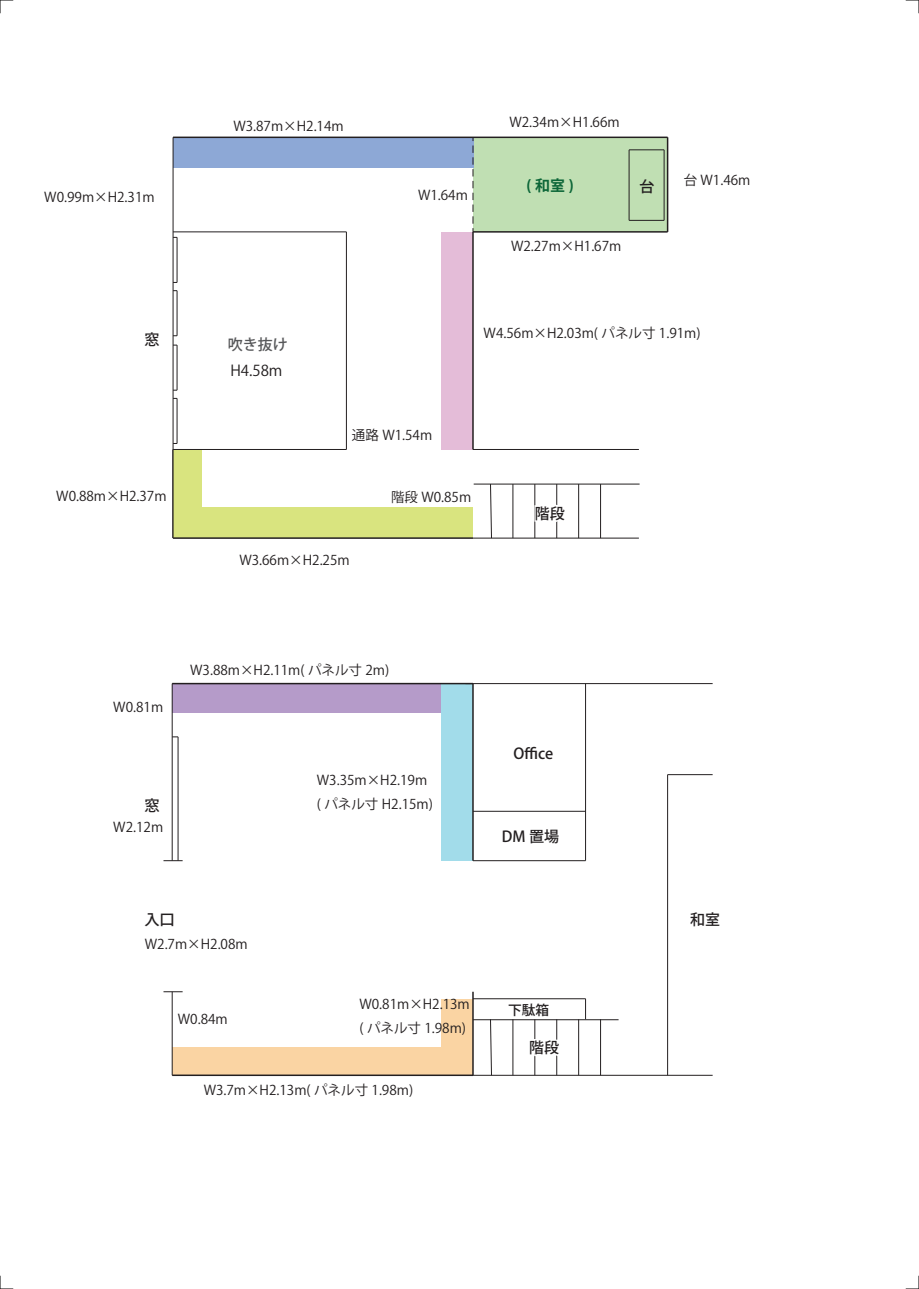
<style>
.page{position:relative;width:919px;height:1289px;background:#fff}
.page>*{position:absolute;margin:0;border:0;box-sizing:border-box;transform-origin:0 0}
.t1{font:500 15px "Koz Go Pr 6 N";color:#231f20}
.t2{font:15px "Koz Go Pr 6 N";color:#231f20}
.t3{font:500 15px "Koz Go Pr 6 N";color:#57585a}
.t4{font:700 15px "Koz Go Pr 6 N";color:#0c6638}
.t5{font:13.5px/23.7px "Koz Go Pr 6 N";color:#231f20}
.t6{font:500 13.5px "Koz Go Pr 6 N";color:#231f20}
</style>
<div class="page">
<div style="left:172px;top:683px;width:279px;height:29px;background:#b59bc9"></div>
<div style="left:441px;top:683px;width:32px;height:177px;background:#a2dcea"></div>
<div style="left:441px;top:998px;width:32px;height:77px;background:#fad4a3"></div>
<div style="left:172px;top:1047px;width:301px;height:28px;background:#fad4a3"></div>
<hr style="left:172px;top:449px;width:2px;height:89px;background:#231f20">
<div style="left:473px;top:137px;width:194px;height:95px;background:#c0dfb3"></div>
<div style="left:173px;top:137px;width:300px;height:30px;background:#8da8d6"></div>
<div style="left:441px;top:232px;width:32px;height:217px;background:#e4bcd8"></div>
<div style="left:173px;top:507px;width:300px;height:31px;background:#d9e47f"></div>
<div style="left:173px;top:449px;width:28px;height:89px;background:#d9e47f"></div>
<hr style="left:172px;top:1074px;width:301px;height:2px;background:#231f20">
<hr style="left:172px;top:683px;width:301px;height:1px;background:#231f20">
<hr style="left:172px;top:683px;width:1px;height:177px;background:#231f20">
<hr style="left:172px;top:991px;width:1px;height:84px;background:#231f20">
<hr style="left:472px;top:991px;width:1px;height:84px;background:#231f20">
<hr style="left:472px;top:683px;width:1px;height:177px;background:#231f20">
<hr style="left:473px;top:1074px;width:239px;height:1px;background:#231f20">
<hr style="left:473px;top:860px;width:112px;height:1px;background:#231f20">
<hr style="left:585px;top:683px;width:1px;height:177px;background:#231f20">
<hr style="left:465px;top:683px;width:247px;height:1px;background:#231f20">
<hr style="left:667px;top:774px;width:1px;height:301px;background:#231f20">
<hr style="left:473px;top:1019px;width:145px;height:1px;background:#231f20">
<svg style="left:489px;top:1019px;width:3px;height:57px"></svg>
<hr style="left:512px;top:1019px;width:1px;height:56px;background:#231f20">
<hr style="left:534px;top:1019px;width:1px;height:56px;background:#231f20">
<hr style="left:556px;top:1019px;width:1px;height:56px;background:#231f20">
<hr style="left:578px;top:1019px;width:1px;height:56px;background:#231f20">
<hr style="left:600px;top:1019px;width:1px;height:56px;background:#231f20">
<svg style="left:163px;top:991px;width:20px;height:1px"></svg>
<svg style="left:163px;top:860px;width:20px;height:1px"></svg>
<hr style="left:667px;top:774px;width:45px;height:1px;background:#231f20">
<hr style="left:178px;top:737px;width:1px;height:123px;background:#231f20">
<hr style="left:173px;top:537px;width:300px;height:2px;background:#231f20">
<hr style="left:173px;top:137px;width:494px;height:1px;background:#231f20">
<hr style="left:173px;top:137px;width:1px;height:401px;background:#231f20">
<hr style="left:473px;top:483px;width:166px;height:1px;background:#231f20">
<svg style="left:489px;top:483px;width:3px;height:56px"></svg>
<hr style="left:512px;top:484px;width:1px;height:54px;background:#231f20">
<hr style="left:534px;top:484px;width:1px;height:54px;background:#231f20">
<hr style="left:556px;top:484px;width:1px;height:54px;background:#231f20">
<hr style="left:578px;top:484px;width:1px;height:54px;background:#231f20">
<hr style="left:600px;top:484px;width:1px;height:54px;background:#231f20">
<hr style="left:473px;top:537px;width:166px;height:1px;background:#231f20">
<hr style="left:473px;top:449px;width:166px;height:1px;background:#231f20">
<hr style="left:472px;top:232px;width:1px;height:217px;background:#231f20">
<hr style="left:473px;top:231px;width:194px;height:2px;background:#231f20">
<hr style="left:666px;top:137px;width:2px;height:95px;background:#231f20">
<hr style="left:346px;top:232px;width:1px;height:217px;background:#231f20">
<hr style="left:173px;top:231px;width:173px;height:1px;background:#231f20">
<hr style="left:173px;top:449px;width:173px;height:1px;background:#231f20">
<hr style="left:177px;top:398px;width:1px;height:45px;background:#231f20">
<hr style="left:177px;top:345px;width:1px;height:45px;background:#231f20">
<hr style="left:177px;top:291px;width:1px;height:45px;background:#231f20">
<hr style="left:177px;top:237px;width:1px;height:45px;background:#231f20">
<hr style="left:663px;top:150px;width:1px;height:70px;background:#231f20">
<hr style="left:629px;top:149px;width:35px;height:1px;background:#231f20">
<hr style="left:628px;top:150px;width:1px;height:70px;background:#231f20">
<hr style="left:629px;top:220px;width:35px;height:1px;background:#231f20">
<svg style="left:472px;top:138px;width:1px;height:94px"></svg>
<hr style="left:473px;top:998px;width:112px;height:1px;background:#231f20">
<svg style="left:585px;top:998px;width:1px;height:21px"></svg>
<svg style="left:534px;top:486px;width:46px;height:38px"></svg>
<hr style="left:473px;top:811px;width:112px;height:1px;background:#231f20">
<svg style="left:526px;top:1020px;width:49px;height:38px"></svg>
<svg style="left:0;top:1275px;width:13px;height:14px"></svg>
<svg style="left:0;top:0;width:13px;height:13px"></svg>
<svg style="left:905px;top:0;width:14px;height:13px"></svg>
<svg style="left:905px;top:1275px;width:14px;height:14px"></svg>
<p class="t5" style="left:44px;top:186px;width:112px">W0.99m×H2.31m</p>
<p class="t5" style="left:233px;top:115px;width:112px">W3.87m×H2.14m</p>
<p class="t5" style="left:418px;top:184px;width:51px">W1.64m</p>
<p class="t5" style="left:509px;top:110px;width:112px">W2.34m×H1.66m</p>
<p class="t4" style="left:526px;top:177px;width:49px">(和室)</p>
<p class="t1" style="left:639px;top:178px;width:16px">台</p>
<p class="t5" style="left:511px;top:235px;width:112px">W2.27m×H1.67m</p>
<p class="t5" style="left:683px;top:168px;width:68px">台 W1.46m</p>
<p class="t1" style="left:144px;top:331px;width:16px">窓</p>
<p class="t3" style="left:228px;top:336px;width:61px">吹き抜け</p>
<p class="t2" style="left:230px;top:362px;width:54px">H4.58m</p>
<p class="t5" style="left:483px;top:321px;width:218px">W4.56m×H2.03m( パネル寸 1.91m)</p>
<p class="t5" style="left:56px;top:485px;width:112px">W0.88m×H2.37m</p>
<p class="t5" style="left:352px;top:424px;width:82px">通路 W1.54m</p>
<p class="t5" style="left:239px;top:548px;width:112px">W3.66m×H2.25m</p>
<p class="t5" style="left:391px;top:485px;width:82px">階段 W0.85m</p>
<p class="t1" style="left:535px;top:505px;width:31px">階段</p>
<p class="t5" style="left:113px;top:695px;width:51px">W0.81m</p>
<p class="t1" style="left:144px;top:797px;width:17px">窓</p>
<p class="t5" style="left:113px;top:815px;width:51px">W2.12m</p>
<p class="t5" style="left:190px;top:658px;width:201px">W3.88m×H2.11m( パネル寸 2m)</p>
<p class="t5" style="left:317px;top:768px;width:118px">W3.35m×H2.19m ( パネル寸 H2.15m)</p>
<p class="t1" style="left:513px;top:745px;width:41px">Office</p>
<p class="t1" style="left:502px;top:828px;width:59px">DM 置場</p>
<p class="t1" style="left:144px;top:911px;width:32px">入口</p>
<p class="t1" style="left:690px;top:911px;width:31px">和室</p>
<p class="t5" style="left:145px;top:932px;width:104px">W2.7m×H2.08m</p>
<p class="t5" style="left:178px;top:1007px;width:51px">W0.84m</p>
<p class="t5" style="left:359px;top:992px;width:112px">W0.81m×H2.13m ( パネル寸 1.98m)</p>
<p class="t5" style="left:204px;top:1078px;width:211px">W3.7m×H2.13m( パネル寸 1.98m)</p>
<p class="t6" style="left:508px;top:1001px;width:42px">下駄箱</p>
<p class="t1" style="left:529px;top:1039px;width:31px">階段</p>
</div>
